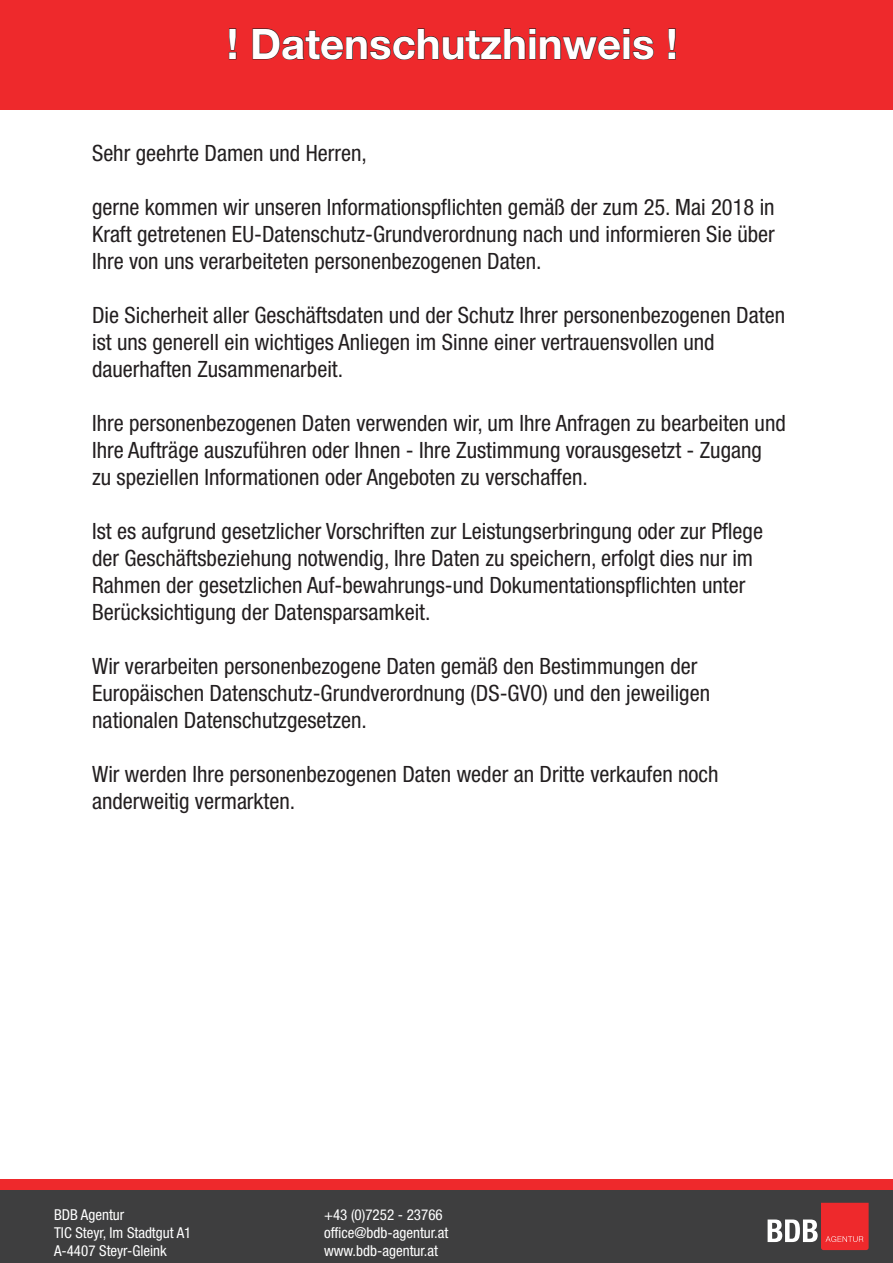
<style>
.page{position:relative;width:893px;height:1263px;background:#fff}
.page>*{position:absolute;margin:0;border:0;box-sizing:border-box;transform-origin:0 0}
.t1{font:700 42px "Helvetica Neue LT Std";color:#fff}
.t2{font:condensed 22.5px/27px "Helvetica Neue LT Std";color:#231f20}
.t3{font:condensed 15px "Helvetica Neue LT Std";color:#fff}
</style>
<div class="page">
<div style="left:0;top:0;width:893px;height:109px;background:#ee292c"></div>
<svg style="left:228px;top:28px;width:9px;height:32px"></svg>
<svg style="left:252px;top:28px;width:402px;height:32px"></svg>
<svg style="left:668px;top:28px;width:8px;height:32px"></svg>
<div style="left:0;top:1190px;width:893px;height:73px;background:#3e3e3f"></div>
<div style="left:0;top:1179px;width:893px;height:11px;background:#ee292c"></div>
<svg style="left:768px;top:1203px;width:101px;height:47px"></svg>
<h1 class="t1" style="left:227px;top:18px;width:453px">! Datenschutzhinweis !</h1>
<p class="t2" style="left:92px;top:139px;width:276px">Sehr geehrte Damen und Herren,</p>
<p class="t2" style="left:92px;top:193px;width:684px;text-align:justify">gerne kommen wir unseren Informationspflichten gemäß der zum 25. Mai 2018 in Kraft getretenen EU-Datenschutz-Grundverordnung nach und informieren Sie über Ihre von uns verarbeiteten personenbezogenen Daten.</p>
<p class="t2" style="left:92px;top:301px;width:694px">Die Sicherheit aller Geschäftsdaten und der Schutz Ihrer personenbezogenen Daten ist uns generell ein wichtiges Anliegen im Sinne einer vertrauensvollen und dauerhaften Zusammenarbeit.</p>
<p class="t2" style="left:92px;top:409px;width:695px">Ihre personenbezogenen Daten verwenden wir, um Ihre Anfragen zu bearbeiten und<br>Ihre Aufträge auszuführen oder Ihnen - Ihre Zustimmung vorausgesetzt - Zugang zu speziellen Informationen oder Angeboten zu verschaffen.</p>
<p class="t2" style="left:92px;top:517px;width:672px">Ist es aufgrund gesetzlicher Vorschriften zur Leistungserbringung oder zur Pflege der Geschäftsbeziehung notwendig, Ihre Daten zu speichern, erfolgt dies nur im Rahmen der gesetzlichen Auf-bewahrungs-und Dokumentationspflichten unter Berücksichtigung der Datensparsamkeit.</p>
<p class="t2" style="left:92px;top:652px;width:619px">Wir verarbeiten personenbezogene Daten gemäß den Bestimmungen der<br>Europäischen Datenschutz-Grundverordnung (DS-GVO) und den jeweiligen nationalen Datenschutzgesetzen.</p>
<p class="t2" style="left:92px;top:760px;width:628px">Wir werden Ihre personenbezogenen Daten weder an Dritte verkaufen noch anderweitig vermarkten.</p>
<p class="t3" style="left:54px;top:1206px;width:72px">BDB Agentur</p>
<p class="t3" style="left:324px;top:1206px;width:120px">+43 (0)7252 - 23766</p>
<p class="t3" style="left:54px;top:1224px;width:139px">TIC Steyr, Im Stadtgut A1</p>
<p class="t3" style="left:324px;top:1224px;width:126px">office@bdb-agentur.at</p>
<p class="t3" style="left:54px;top:1242px;width:114px">A-4407 Steyr-Gleink</p>
<p class="t3" style="left:324px;top:1242px;width:116px">www.bdb-agentur.at</p>
</div>
